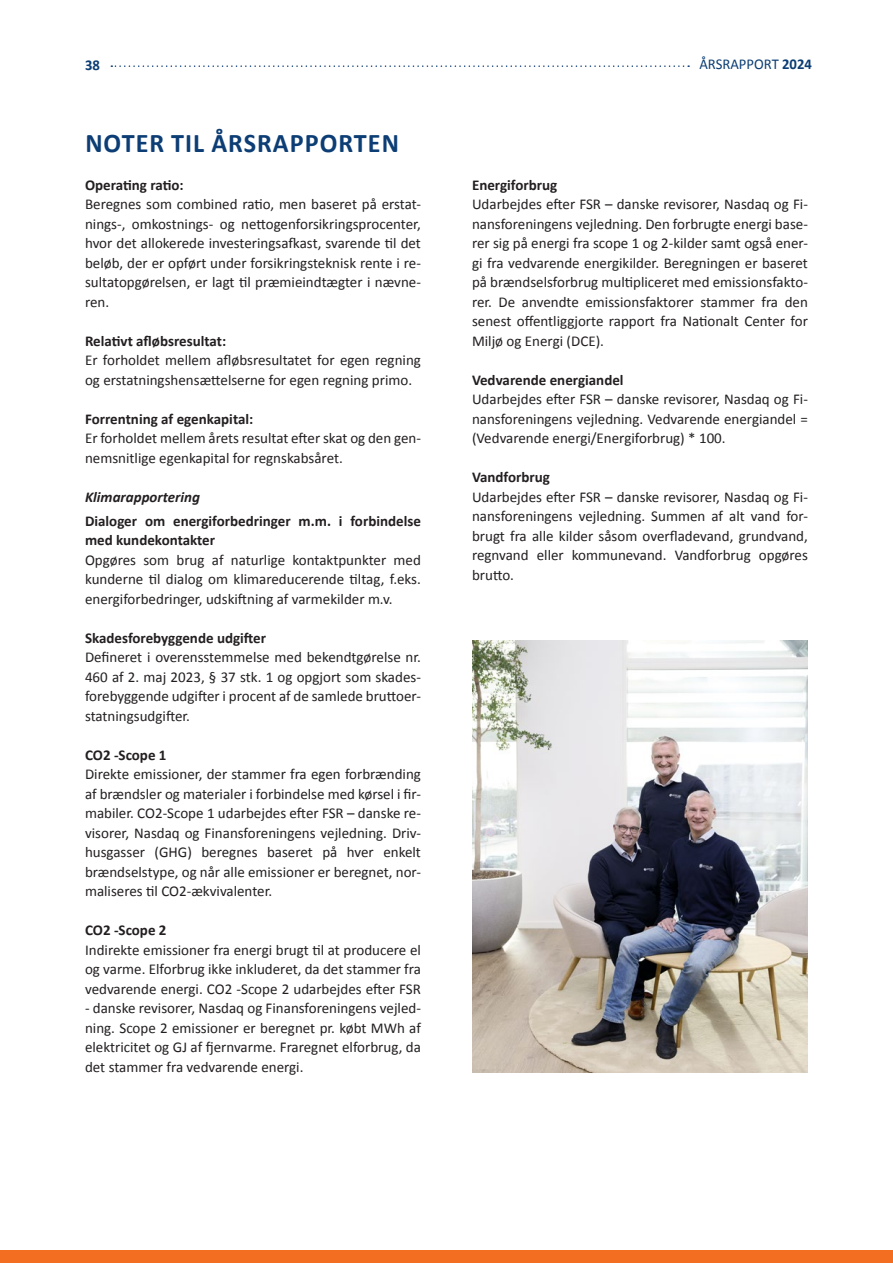
<style>
.page{position:relative;width:893px;height:1263px;background:#fff}
.page>*{position:absolute;margin:0;border:0;box-sizing:border-box;transform-origin:0 0}
.NOTER{font:700 27px "Calibri";letter-spacing:.04em;color:#0c3d74}
.Brodtekst{font:15px/19.5px "Calibri";color:#231f20;text-align:justify}
.Brodtekst-2{font:700 15px/19.5px "Calibri";color:#231f20}
.Brodtekst-3{font:italic 700 15px "Calibri";color:#231f20}
.t1{font:15px "Calibri";color:#0c3d74}
.t2{font:700 15px "Calibri";color:#0c3d74}
.s1{font-weight:700}
</style>
<div class="page">
<svg style="left:111px;top:65px;width:578px;height:2px"></svg>
<div style="left:0;top:1250px;width:893px;height:13px;background:#f36e21"></div>
<img style="left:472px;top:641px;width:336px;height:431px">
<p class="t2" style="left:85px;top:54px;width:16px">38</p>
<p class="t1" style="left:699px;top:55px;width:114px">ÅRSRAPPORT <span class="s1">2024</span></p>
<p class="NOTER" style="left:85px;top:124px;width:315px">NOTER TIL ÅRSRAPPORTEN</p>
<p class="Brodtekst-2" style="left:85px;top:175px;width:100px">Operating ratio:</p>
<p class="Brodtekst" style="left:85px;top:194px;width:337px">Beregnes som combined ratio, men baseret på erstat&shy;nings-, omkostnings- og nettogenforsikringsprocenter, hvor det allokerede investeringsafkast, svarende til det beløb, der er opført under forsikringsteknisk rente i re&shy;sultatopgørelsen, er lagt til præmieindtægter i nævne&shy;ren.</p>
<p class="Brodtekst-2" style="left:85px;top:331px;width:143px">Relativt afløbsresultat:</p>
<p class="Brodtekst" style="left:85px;top:350px;width:337px">Er forholdet mellem afløbsresultatet for egen regning og erstatningshensættelserne for egen regning primo.</p>
<p class="Brodtekst-2" style="left:85px;top:409px;width:170px">Forrentning af egenkapital:</p>
<p class="Brodtekst" style="left:85px;top:428px;width:337px">Er forholdet mellem årets resultat efter skat og den gen&shy;nemsnitlige egenkapital for regnskabsåret.</p>
<p class="Brodtekst-3" style="left:85px;top:488px;width:116px">Klimarapportering</p>
<p class="Brodtekst-2" style="left:85px;top:510px;width:337px">Dialoger om energiforbedringer m.m. i forbindelse med kundekontakter</p>
<p class="Brodtekst" style="left:85px;top:549px;width:337px">Opgøres som brug af naturlige kontaktpunkter med kunderne til dialog om klimareducerende tiltag, f.eks. energiforbedringer, udskiftning af varmekilder m.v.</p>
<p class="Brodtekst-2" style="left:85px;top:627px;width:183px">Skadesforebyggende udgifter</p>
<p class="Brodtekst" style="left:85px;top:647px;width:337px">Defineret i overensstemmelse med bekendtgørelse nr.<br>460 af 2. maj 2023, § 37 stk. 1 og opgjort som skades&shy;forebyggende udgifter i procent af de samlede bruttoer&shy;statningsudgifter.</p>
<p class="Brodtekst-2" style="left:85px;top:744px;width:83px">CO2 -Scope 1</p>
<p class="Brodtekst" style="left:85px;top:764px;width:337px">Direkte emissioner, der stammer fra egen forbrænding af brændsler og materialer i forbindelse med kørsel i fir&shy;mabiler. CO2-Scope 1 udarbejdes efter FSR – danske re&shy;visorer, Nasdaq og Finansforeningens vejledning. Driv&shy;husgasser (GHG) beregnes baseret på hver enkelt brændselstype, og når alle emissioner er beregnet, nor&shy;maliseres til CO2-ækvivalenter.</p>
<p class="Brodtekst-2" style="left:85px;top:920px;width:83px">CO2 -Scope 2</p>
<p class="Brodtekst" style="left:85px;top:939px;width:337px">Indirekte emissioner fra energi brugt til at producere el og varme. Elforbrug ikke inkluderet, da det stammer fra vedvarende energi. CO2 -Scope 2 udarbejdes efter FSR</p>
<p class="Brodtekst" style="left:85px;top:998px;width:337px">- danske revisorer, Nasdaq og Finansforeningens vejled&shy;ning. Scope 2 emissioner er beregnet pr. købt MWh af elektricitet og GJ af fjernvarme. Fraregnet elforbrug, da det stammer fra vedvarende energi.</p>
<p class="Brodtekst-2" style="left:472px;top:175px;width:87px">Energiforbrug</p>
<p class="Brodtekst" style="left:472px;top:194px;width:337px">Udarbejdes efter FSR – danske revisorer, Nasdaq og Fi&shy;nansforeningens vejledning. Den forbrugte energi base&shy;rer sig på energi fra scope 1 og 2-kilder samt også ener&shy;gi fra vedvarende energikilder. Beregningen er baseret på brændselsforbrug multipliceret med emissionsfakto&shy;rer. De anvendte emissionsfaktorer stammer fra den senest offentliggjorte rapport fra Nationalt Center for Miljø og Energi (DCE).</p>
<p class="Brodtekst-2" style="left:472px;top:370px;width:153px">Vedvarende energiandel</p>
<p class="Brodtekst" style="left:472px;top:389px;width:337px">Udarbejdes efter FSR – danske revisorer, Nasdaq og Fi&shy;nansforeningens vejledning. Vedvarende energiandel = (Vedvarende energi/Energiforbrug) * 100.</p>
<p class="Brodtekst-2" style="left:472px;top:467px;width:80px">Vandforbrug</p>
<p class="Brodtekst" style="left:472px;top:486px;width:337px">Udarbejdes efter FSR – danske revisorer, Nasdaq og Fi&shy;nansforeningens vejledning. Summen af alt vand for&shy;brugt fra alle kilder såsom overfladevand, grundvand, regnvand eller kommunevand. Vandforbrug opgøres brutto.</p>
</div>
